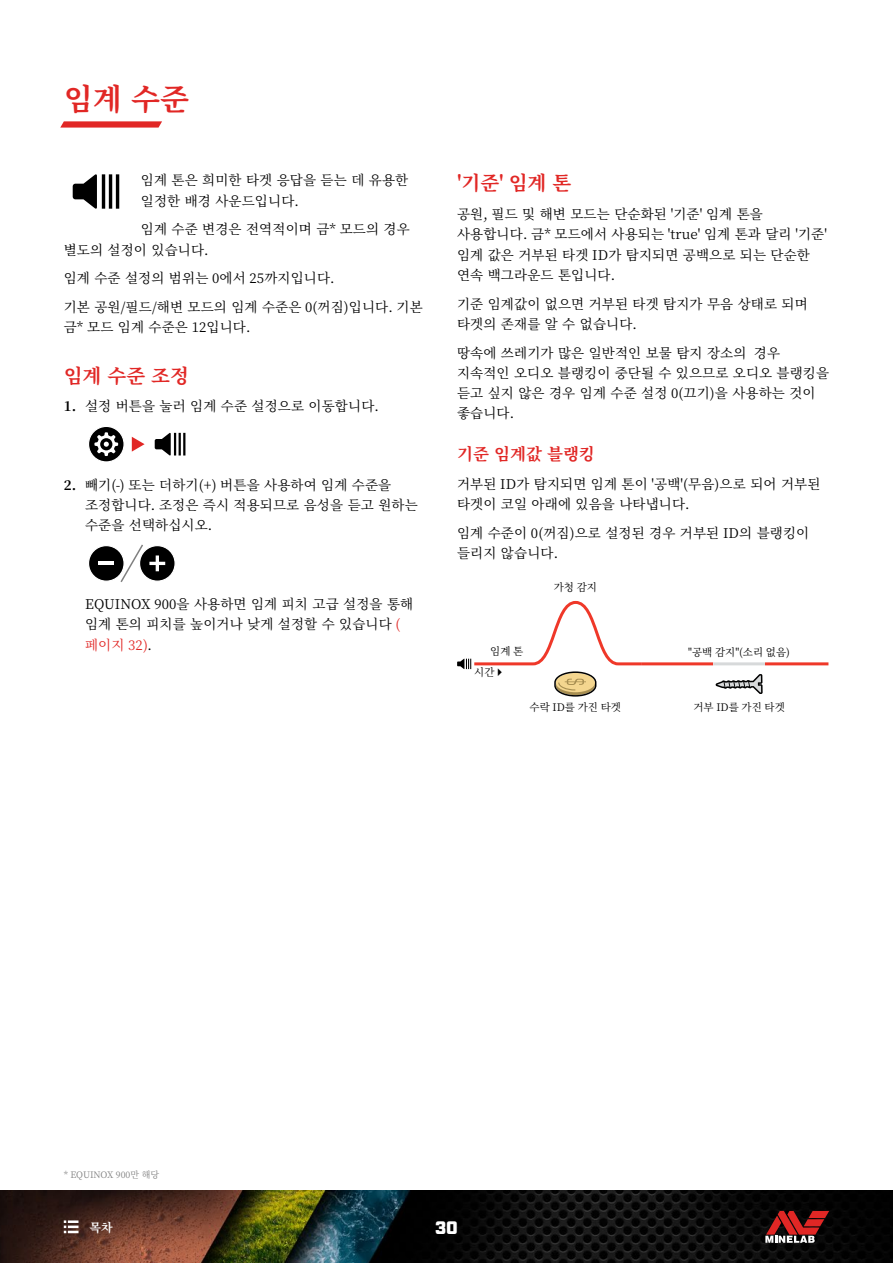
<style>
.page{position:relative;width:893px;height:1263px;background:#fff}
.page>*{position:absolute;margin:0;border:0;box-sizing:border-box;transform-origin:0 0}
.H1_TOC{font:700 30px "Noto Serif KR";color:#e12725}
.H2_TOC{font:700 19.5px "Noto Serif KR";color:#e12725}
.t1{font:900 18px "Industry";color:#fff}
.t2{font:700 16.5px "Noto Serif KR";color:#e12725}
.Body{font:13.5px/20.2px "Noto Serif KR";letter-spacing:.01em;color:#000}
.Body_Indent{font:13.5px/20.2px "Noto Serif KR";letter-spacing:.01em;color:#000}
.t3{font:700 12px "Noto Serif KR";color:#fff}
.t4{font:10.5px "Noto Serif KR";color:#000}
.Footnote_Asterisk{font:9px "Noto Serif KR";color:#808080}
.s1{font-weight:700}
.s2{color:#e12725}
</style>
<div class="page">
<svg style="left:60px;top:121px;width:102px;height:7px"></svg>
<img style="left:0;top:1190px;width:893px;height:73px">
<svg style="left:64px;top:1220px;width:15px;height:13px"></svg>
<svg style="left:765px;top:1211px;width:64px;height:32px;background:#7a2f2e"></svg>
<svg style="left:89px;top:427px;width:35px;height:35px"></svg>
<svg style="left:132px;top:437px;width:13px;height:15px"></svg>
<svg style="left:155px;top:432px;width:30px;height:24px"></svg>
<svg style="left:89px;top:544px;width:86px;height:38px"></svg>
<svg style="left:716px;top:674px;width:47px;height:20px"></svg>
<hr style="left:765px;top:662px;width:63px;height:3px;background:#ef3829">
<hr style="left:641px;top:662px;width:72px;height:3px;background:#ef3829">
<hr style="left:713px;top:662px;width:52px;height:3px;background:#d7d9da">
<svg style="left:73px;top:174px;width:46px;height:35px"></svg>
<svg style="left:457px;top:600px;width:187px;height:97px"></svg>
<p class="H1_TOC" style="left:64px;top:82px;width:127px">임계 수준</p>
<p class="Body" style="left:141px;top:170px;width:269px">임계 톤은 희미한 타겟 응답을 듣는 데 유용한 일정한 배경 사운드입니다.</p>
<p class="Body" style="left:64px;top:219px;width:347px;text-indent:77px">임계 수준 변경은 전역적이며 금* 모드의 경우 별도의 설정이 있습니다.</p>
<p class="Body" style="left:64px;top:268px;width:270px">임계 수준 설정의 범위는 0에서 25까지입니다.</p>
<p class="Body" style="left:64px;top:297px;width:361px">기본 공원/필드/해변 모드의 임계 수준은 0(꺼짐)입니다. 기본 금* 모드 임계 수준은 12입니다.</p>
<p class="H2_TOC" style="left:64px;top:364px;width:127px">임계 수준 조정</p>
<p class="Body" style="left:64px;top:396px;width:314px"><span class="s1">1.</span> 설정 버튼을 눌러 임계 수준 설정으로 이동합니다.</p>
<p class="Body" style="left:85px;top:475px;width:334px;text-indent:-21px"><span class="s1">2.</span> 빼기(-) 또는 더하기(+) 버튼을 사용하여 임계 수준을 조정합니다. 조정은 즉시 적용되므로 음성을 듣고 원하는 수준을 선택하십시오.</p>
<p class="Body_Indent" style="left:85px;top:594px;width:330px">EQUINOX 900을 사용하면 임계 피치 고급 설정을 통해 임계 톤의 피치를 높이거나 낮게 설정할 수 있습니다 <span class="s2">( 페이지 32)</span>.</p>
<p class="H2_TOC" style="left:457px;top:172px;width:116px">'기준' 임계 톤</p>
<p class="Body" style="left:457px;top:204px;width:371px">공원, 필드 및 해변 모드는 단순화된 '기준' 임계 톤을 사용합니다. 금* 모드에서 사용되는 'true' 임계 톤과 달리 '기준' 임계 값은 거부된 타겟 ID가 탐지되면 공백으로 되는 단순한 연속 백그라운드 톤입니다.</p>
<p class="Body" style="left:457px;top:294px;width:352px">기준 임계값이 없으면 거부된 타겟 탐지가 무음 상태로 되며 타겟의 존재를 알 수 없습니다.</p>
<p class="Body" style="left:457px;top:343px;width:374px">땅속에 쓰레기가 많은 일반적인 보물 탐지 장소의 경우 지속적인 오디오 블랭킹이 중단될 수 있으므로 오디오 블랭킹을 듣고 싶지 않은 경우 임계 수준 설정 0(끄기)을 사용하는 것이 좋습니다.</p>
<h3 class="t2" style="left:457px;top:445px;width:139px">기준 임계값 블랭킹</h3>
<p class="Body" style="left:457px;top:474px;width:365px">거부된 ID가 탐지되면 임계 톤이 '공백'(무음)으로 되어 거부된 타겟이 코일 아래에 있음을 나타냅니다.</p>
<p class="Body" style="left:457px;top:523px;width:354px">임계 수준이 0(꺼짐)으로 설정된 경우 거부된 ID의 블랭킹이 들리지 않습니다.</p>
<p class="t4" style="left:554px;top:581px;width:45px">가청 감지</p>
<p class="t4" style="left:490px;top:646px;width:35px">임계 톤</p>
<p class="t4" style="left:474px;top:666px;width:22px">시간</p>
<p class="t4" style="left:688px;top:646px;width:103px">"공백 감지"(소리 없음)</p>
<p class="t4" style="left:530px;top:702px;width:93px">수락 ID를 가진 타겟</p>
<p class="t4" style="left:693px;top:702px;width:93px">거부 ID를 가진 타겟</p>
<p class="Footnote_Asterisk" style="left:64px;top:1169px;width:97px">* EQUINOX 900만 해당</p>
<p class="t3" style="left:90px;top:1220px;width:25px">목차</p>
<h3 class="t1" style="left:435px;top:1217px;width:24px">30</h3>
</div>
